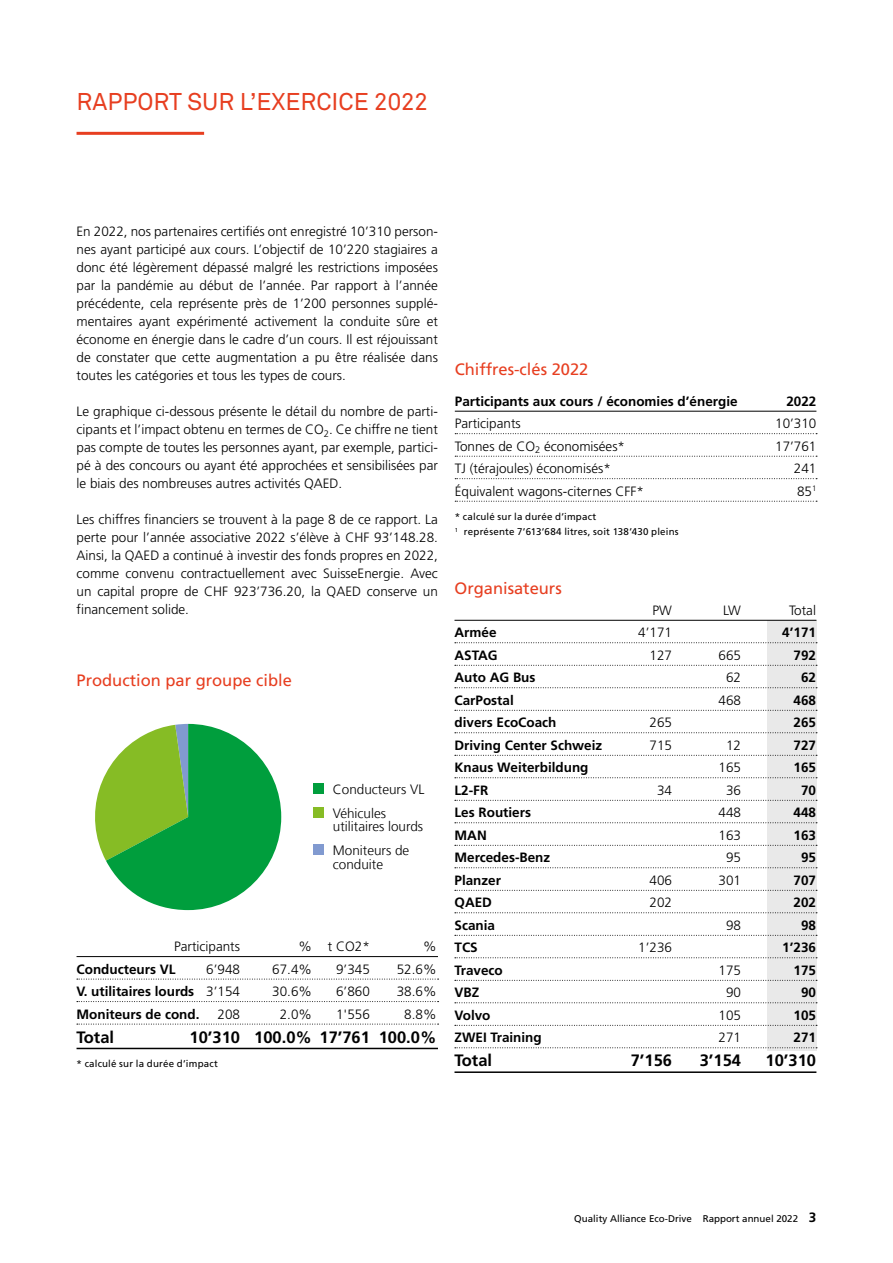
<style>
.page{position:relative;width:893px;height:1263px;background:#fff}
.page>*{position:absolute;margin:0;border:0;box-sizing:border-box;transform-origin:0 0}
.t1{font:24px "Akkurat Std";color:#e73e20}
.t2{font:700 16.5px "Frutiger LT Std";color:#000}
.t3{font:16.5px "Frutiger LT Std";color:#e73e20}
.t4{font:16.5px "Frutiger LT Com";color:#e73e20}
.t5{font:300 13.5px/18px "Frutiger LT Std";color:#000;text-align:justify}
.t6{font:700 13.5px "Frutiger LT Std";color:#000}
.t7{font:300 13.5px/24.2px "Frutiger LT Com";color:#000}
.t8{font:9.75px/15.1px "Frutiger LT Std";letter-spacing:.015em;color:#000}
.s1{font-weight:300}
.s2{font-weight:700;font-size:13.5px}
</style>
<div class="page">
<hr style="left:77px;top:132px;width:127px;height:3px;background:#e73e20">
<div style="left:768px;top:620px;width:49px;height:430px;background:#e9e9e9"></div>
<hr style="left:454px;top:620px;width:362px;height:1px;background:#000">
<svg style="left:455px;top:642px;width:362px;height:1px"></svg>
<svg style="left:455px;top:665px;width:362px;height:1px"></svg>
<svg style="left:455px;top:687px;width:362px;height:1px"></svg>
<svg style="left:455px;top:710px;width:362px;height:1px"></svg>
<svg style="left:455px;top:732px;width:362px;height:1px"></svg>
<svg style="left:455px;top:755px;width:362px;height:1px"></svg>
<svg style="left:455px;top:777px;width:362px;height:1px"></svg>
<svg style="left:455px;top:800px;width:362px;height:1px"></svg>
<svg style="left:455px;top:822px;width:362px;height:1px"></svg>
<svg style="left:455px;top:845px;width:362px;height:1px"></svg>
<svg style="left:455px;top:867px;width:362px;height:1px"></svg>
<svg style="left:455px;top:890px;width:362px;height:1px"></svg>
<svg style="left:455px;top:912px;width:362px;height:1px"></svg>
<svg style="left:455px;top:935px;width:362px;height:1px"></svg>
<svg style="left:455px;top:957px;width:362px;height:1px"></svg>
<svg style="left:455px;top:980px;width:362px;height:1px"></svg>
<svg style="left:455px;top:1002px;width:362px;height:1px"></svg>
<svg style="left:455px;top:1025px;width:362px;height:1px"></svg>
<svg style="left:455px;top:1047px;width:362px;height:1px"></svg>
<hr style="left:454px;top:1071px;width:362px;height:2px;background:#000">
<hr style="left:455px;top:411px;width:361px;height:1px;background:#000">
<svg style="left:455px;top:433px;width:362px;height:1px"></svg>
<svg style="left:455px;top:456px;width:362px;height:1px"></svg>
<svg style="left:455px;top:478px;width:362px;height:1px"></svg>
<svg style="left:455px;top:501px;width:362px;height:1px"></svg>
<div style="left:313px;top:783px;width:11px;height:10px;background:#009e3d"></div>
<div style="left:313px;top:807px;width:11px;height:11px;background:#86bc25"></div>
<div style="left:313px;top:845px;width:11px;height:10px;background:#819ad0"></div>
<hr style="left:77px;top:956px;width:361px;height:1px;background:#000">
<svg style="left:77px;top:979px;width:362px;height:1px"></svg>
<svg style="left:77px;top:1001px;width:362px;height:1px"></svg>
<svg style="left:77px;top:1024px;width:362px;height:1px"></svg>
<hr style="left:77px;top:1048px;width:361px;height:1px;background:#000">
<svg style="left:95px;top:724px;width:186px;height:186px"></svg>
<h1 class="t1" style="left:77px;top:88px;width:353px">RAPPORT SUR L’EXERCICE 2022</h1>
<p class="t5" style="left:77px;top:223px;width:363px">En 2022, nos partenaires certifiés ont enregistré 10’310 person&shy;nes ayant participé aux cours. L’objectif de 10’220 stagiaires a donc été légèrement dépassé malgré les restrictions imposées par la pandémie au début de l’année. Par rapport à l’année précédente, cela représente près de 1’200 personnes supplé&shy;mentaires ayant expérimenté activement la conduite sûre et économe en énergie dans le cadre d’un cours. Il est réjouissant de constater que cette augmentation a pu être réalisée dans toutes les catégories et tous les types de cours.</p>
<p class="t5" style="left:77px;top:403px;width:363px">Le graphique ci-dessous présente le détail du nombre de parti&shy;cipants et l’impact obtenu en termes de CO<sub>2</sub>. Ce chiffre ne tient pas compte de toutes les personnes ayant, par exemple, partici&shy;pé à des concours ou ayant été approchées et sensibilisées par le biais des nombreuses autres activités QAED.</p>
<p class="t5" style="left:77px;top:511px;width:363px">Les chiffres financiers se trouvent à la page 8 de ce rapport. La perte pour l’année associative 2022 s’élève à CHF 93’148.28.<br>Ainsi, la QAED a continué à investir des fonds propres en 2022, comme convenu contractuellement avec SuisseEnergie. Avec un capital propre de CHF 923’736.20, la QAED conserve un financement solide.</p>
<p class="t4" style="left:77px;top:671px;width:217px">Production par groupe cible</p>
<p class="t7" style="left:333px;top:777px;width:93px">Conducteurs VL<br>Véhicules</p>
<p class="t7" style="left:333px;top:814px;width:92px">utilitaires lourds<br>Moniteurs de</p>
<p class="t7" style="left:333px;top:852px;width:52px">conduite</p>
<p class="t5" style="left:174px;top:938px;width:67px">Participants</p>
<p class="t5" style="left:299px;top:938px;width:73px">% t CO2*</p>
<p class="t5" style="left:423px;top:938px;width:15px">%</p>
<p class="t6" style="left:77px;top:961px;width:100px">Conducteurs VL</p>
<p class="t5" style="left:206px;top:960px;width:35px">6’948</p>
<p class="t5" style="left:272px;top:960px;width:41px">67.4%</p>
<p class="t5" style="left:336px;top:960px;width:35px">9’345</p>
<p class="t5" style="left:397px;top:960px;width:41px">52.6%</p>
<p class="t6" style="left:77px;top:983px;width:165px">V. utilitaires lourds <span class="s1">3’154</span></p>
<p class="t5" style="left:272px;top:983px;width:41px">30.6%</p>
<p class="t5" style="left:336px;top:983px;width:35px">6’860</p>
<p class="t5" style="left:397px;top:983px;width:41px">38.6%</p>
<p class="t6" style="left:76px;top:1006px;width:124px">Moniteurs de cond.</p>
<p class="t5" style="left:217px;top:1005px;width:24px">208</p>
<p class="t5" style="left:280px;top:1005px;width:34px">2.0%</p>
<p class="t5" style="left:336px;top:1005px;width:35px">1'556</p>
<p class="t5" style="left:404px;top:1005px;width:34px">8.8%</p>
<p class="t2" style="left:77px;top:1027px;width:39px">Total</p>
<p class="t2" style="left:190px;top:1027px;width:248px">10’310 100.0% 17’761 100.0%</p>
<p class="t8" style="left:77px;top:1056px;width:143px">* calculé sur la durée d’impact</p>
<p class="t3" style="left:455px;top:359px;width:135px">Chiffres-clés 2022</p>
<p class="t6" style="left:455px;top:393px;width:284px">Participants aux cours / économies d’énergie</p>
<p class="t6" style="left:786px;top:393px;width:32px">2022</p>
<p class="t5" style="left:455px;top:415px;width:67px">Participants</p>
<p class="t5" style="left:775px;top:415px;width:43px">10’310</p>
<p class="t5" style="left:455px;top:437px;width:172px">Tonnes de CO<sub>2</sub> économisées*</p>
<p class="t5" style="left:775px;top:437px;width:43px">17’761</p>
<p class="t5" style="left:455px;top:460px;width:158px">TJ (térajoules) économisés*</p>
<p class="t5" style="left:794px;top:460px;width:24px">241</p>
<p class="t5" style="left:455px;top:482px;width:191px">Équivalent wagons-citernes CFF*</p>
<p class="t5" style="left:797px;top:482px;width:21px">85<sup>1</sup></p>
<p class="t8" style="left:455px;top:509px;width:225px">* calculé sur la durée d’impact<br><sup>1</sup> représente 7’613’684 litres, soit 138’430 pleins</p>
<p class="t3" style="left:454px;top:578px;width:109px">Organisateurs</p>
<p class="t5" style="left:652px;top:601px;width:21px">PW</p>
<p class="t5" style="left:723px;top:601px;width:19px">LW</p>
<p class="t5" style="left:789px;top:601px;width:28px">Total</p>
<p class="t6" style="left:454px;top:625px;width:44px">Armée</p>
<p class="t5" style="left:638px;top:624px;width:35px">4’171</p>
<p class="t6" style="left:782px;top:625px;width:35px">4’171</p>
<p class="t6" style="left:454px;top:647px;width:45px">ASTAG</p>
<p class="t5" style="left:649px;top:646px;width:24px">127</p>
<p class="t5" style="left:718px;top:646px;width:24px">665</p>
<p class="t6" style="left:793px;top:647px;width:24px">792</p>
<p class="t6" style="left:454px;top:670px;width:82px">Auto AG Bus</p>
<p class="t5" style="left:726px;top:669px;width:17px">62</p>
<p class="t6" style="left:801px;top:670px;width:17px">62</p>
<p class="t6" style="left:454px;top:692px;width:61px">CarPostal</p>
<p class="t5" style="left:718px;top:691px;width:24px">468</p>
<p class="t6" style="left:793px;top:692px;width:24px">468</p>
<p class="t6" style="left:454px;top:715px;width:104px">divers EcoCoach</p>
<p class="t5" style="left:649px;top:714px;width:24px">265</p>
<p class="t6" style="left:793px;top:715px;width:24px">265</p>
<p class="t6" style="left:454px;top:737px;width:149px">Driving Center Schweiz</p>
<p class="t5" style="left:649px;top:736px;width:24px">715</p>
<p class="t5" style="left:726px;top:736px;width:17px">12</p>
<p class="t6" style="left:793px;top:737px;width:24px">727</p>
<p class="t6" style="left:454px;top:760px;width:136px">Knaus Weiterbildung</p>
<p class="t5" style="left:718px;top:759px;width:24px">165</p>
<p class="t6" style="left:793px;top:760px;width:24px">165</p>
<p class="t6" style="left:454px;top:782px;width:35px">L2-FR</p>
<p class="t5" style="left:657px;top:781px;width:17px">34</p>
<p class="t5" style="left:726px;top:781px;width:17px">36</p>
<p class="t6" style="left:801px;top:782px;width:17px">70</p>
<p class="t6" style="left:454px;top:805px;width:78px">Les Routiers</p>
<p class="t5" style="left:718px;top:804px;width:24px">448</p>
<p class="t6" style="left:793px;top:805px;width:24px">448</p>
<p class="t6" style="left:454px;top:827px;width:34px">MAN</p>
<p class="t5" style="left:718px;top:826px;width:24px">163</p>
<p class="t6" style="left:793px;top:827px;width:24px">163</p>
<p class="t6" style="left:454px;top:850px;width:97px">Mercedes-Benz</p>
<p class="t5" style="left:726px;top:849px;width:17px">95</p>
<p class="t6" style="left:801px;top:850px;width:17px">95</p>
<p class="t6" style="left:454px;top:872px;width:48px">Planzer</p>
<p class="t5" style="left:649px;top:871px;width:24px">406</p>
<p class="t5" style="left:718px;top:871px;width:24px">301</p>
<p class="t6" style="left:793px;top:872px;width:24px">707</p>
<p class="t6" style="left:454px;top:895px;width:39px">QAED</p>
<p class="t5" style="left:649px;top:894px;width:24px">202</p>
<p class="t6" style="left:793px;top:895px;width:24px">202</p>
<p class="t6" style="left:454px;top:917px;width:42px">Scania</p>
<p class="t5" style="left:726px;top:916px;width:17px">98</p>
<p class="t6" style="left:801px;top:917px;width:17px">98</p>
<p class="t6" style="left:454px;top:940px;width:25px">TCS</p>
<p class="t5" style="left:638px;top:939px;width:35px">1’236</p>
<p class="t6" style="left:782px;top:940px;width:35px">1’236</p>
<p class="t6" style="left:454px;top:962px;width:50px">Traveco</p>
<p class="t5" style="left:718px;top:961px;width:24px">175</p>
<p class="t6" style="left:793px;top:962px;width:24px">175</p>
<p class="t6" style="left:454px;top:985px;width:26px">VBZ</p>
<p class="t5" style="left:726px;top:984px;width:17px">90</p>
<p class="t6" style="left:801px;top:985px;width:17px">90</p>
<p class="t6" style="left:454px;top:1007px;width:38px">Volvo</p>
<p class="t5" style="left:718px;top:1006px;width:24px">105</p>
<p class="t6" style="left:793px;top:1007px;width:24px">105</p>
<p class="t6" style="left:454px;top:1030px;width:89px">ZWEI Training</p>
<p class="t5" style="left:718px;top:1029px;width:24px">271</p>
<p class="t6" style="left:793px;top:1030px;width:24px">271</p>
<p class="t2" style="left:454px;top:1051px;width:39px">Total</p>
<p class="t2" style="left:631px;top:1051px;width:43px">7’156</p>
<p class="t2" style="left:700px;top:1051px;width:43px">3’154</p>
<p class="t2" style="left:766px;top:1051px;width:52px">10’310</p>
<p class="t8" style="left:574px;top:1211px;width:244px">Quality Alliance Eco-Drive Rapport annuel 2022 <span class="s2">3</span></p>
</div>
